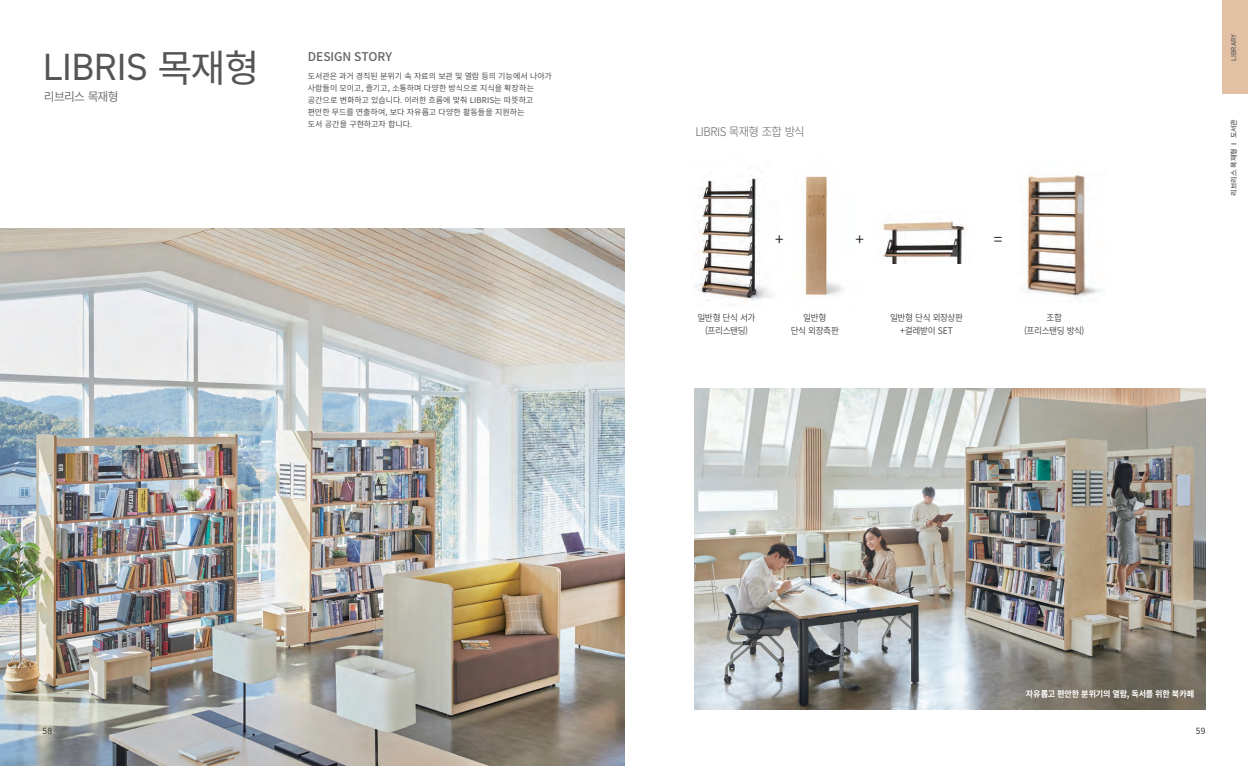
<style>
.page{position:relative;width:1248px;height:766px;background:#fff}
.page>*{position:absolute;margin:0;border:0;box-sizing:border-box;transform-origin:0 0}
.시리즈_제목_영문{font:38px "DIN2014";letter-spacing:-.01em;color:#545557}
.t1{font:600 15.6px "Noto Sans CJ Kkr";color:#231f20}
._2__디테일_제목_한글{font:300 12px "Noto Sans CJ Kkr";letter-spacing:-.045em;color:#636366;scale:.95 1}
._1__디자인스토리_제목_14pt{font:500 12px "Noto Sans CJ Kkr";letter-spacing:-.005em;color:#636366}
.시리즈_한글{font:12px "Noto Sans CJ Kkr";letter-spacing:-.065em;color:#727376}
.디테일_캡션_7pt{font:600 9.1px/13.1px "Noto Sans CJ Kkr";letter-spacing:-.045em;color:#3e3e3f;text-align:center;scale:.95 1}
.t2{font:700 8.5px "Noto Sans CJ Kkr";letter-spacing:-.02em;color:#fff;scale:.95 1}
.t3{font:600 8.5px "Noto Sans CJ Kkr";color:#231f20}
._1__디자인스토리_내용_9pt{font:600 8px/12px "Noto Sans CJ Kkr";letter-spacing:-.005em;color:#3e3e3f}
.t4{font:500 7px "Noto Sans CJ Kkr";color:#4b4c4d}
.t5{font:7px "DIN2014";letter-spacing:.01em;color:#4b4c4d}
.s1{font-family:"Noto Sans CJ Kkr"}
</style>
<div class="page">
<img style="left:694px;top:388px;width:511px;height:321px">
<img style="left:0;top:228px;width:624px;height:537px">
<img style="left:696px;top:168px;width:77px;height:133px">
<img style="left:805px;top:176px;width:38px;height:120px">
<img style="left:1027px;top:175px;width:74px;height:122px">
<img style="left:881px;top:220px;width:85px;height:44px">
<div style="left:1222px;top:0;width:25px;height:94px;background:#e1c0a4"></div>
<p class="시리즈_제목_영문" style="left:43px;top:43px;width:218px">LIBRIS <span class="s1">목재형</span></p>
<p class="시리즈_한글" style="left:44px;top:90px;width:76px">리브리스 목재형</p>
<p class="_1__디자인스토리_제목_14pt" style="left:308px;top:50px;width:86px">DESIGN STORY</p>
<p class="_1__디자인스토리_내용_9pt" style="left:308px;top:70px;width:246px">도서관은 과거 경직된 분위기 속 자료의 보관 및 열람 등의 기능에서 나아가 사람들이 모이고, 즐기고, 소통하며 다양한 방식으로 지식을 확장하는 공간으로 변화하고 있습니다. 이러한 흐름에 맞춰 LIBRIS는 따뜻하고 편안한 무드를 연출하여, 보다 자유롭고 다양한 활동들을 지원하는<br>도서 공간을 구현하고자 합니다.</p>
<p class="t3" style="left:43px;top:726px;width:11px">58</p>
<p class="_2__디테일_제목_한글" style="left:695px;top:125px;width:116px">LIBRIS 목재형 조합 방식</p>
<p class="t1" style="left:775px;top:230px;width:10px">+</p>
<p class="t1" style="left:855px;top:230px;width:10px">+</p>
<p class="t1" style="left:993px;top:230px;width:10px">=</p>
<p class="디테일_캡션_7pt" style="left:697px;top:311px;width:63px">일반형 단식 서가 (프리스탠딩)</p>
<p class="디테일_캡션_7pt" style="left:790px;top:311px;width:52px">일반형<br>단식 외장측판</p>
<p class="디테일_캡션_7pt" style="left:890px;top:311px;width:78px">일반형 단식 외장상판 +걸레받이 SET</p>
<p class="디테일_캡션_7pt" style="left:1023px;top:311px;width:65px">조합<br>(프리스탠딩 방식)</p>
<p class="t5" style="left:1229px;top:61px;width:28px;rotate:-90deg">LIBRARY</p>
<p class="t4" style="left:1229px;top:195px;width:78px;rotate:-90deg">리브리스 목재형 I 도서관</p>
<p class="t2" style="left:1025px;top:688px;width:179px">자유롭고 편안한 분위기의 열람, 독서를 위한 북카페</p>
<p class="t3" style="left:1195px;top:726px;width:11px">59</p>
</div>
